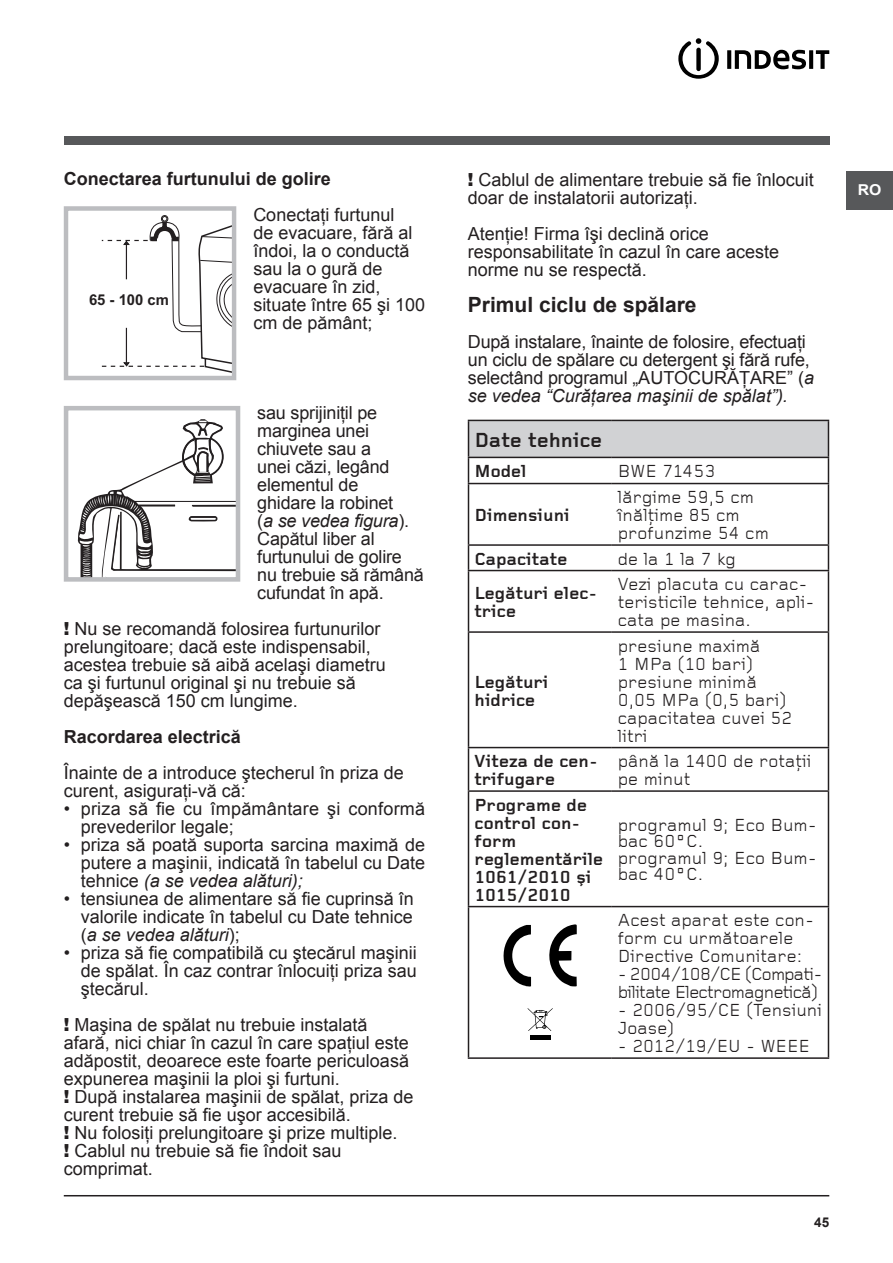
<style>
.page{position:relative;width:893px;height:1263px;background:#fff}
.page>*{position:absolute;margin:0;border:0;box-sizing:border-box;transform-origin:0 0}
.titoletto{font:700 21px "Arial";color:#231f20}
.t1{font:21px "Ariston Bold CE";color:#231f20}
.Corpo_testo{font:18px/18px "Arial";color:#231f20}
.t2{font:18px/18px "Ariston Regular CE";color:#231f20}
.t3{font:18px/18px "Ariston Bold CE";color:#231f20}
.Titolo_3{font:700 18px "Arial";color:#231f20}
.t4{font:18px/18px "Ariston Regular CE";letter-spacing:-.04em;color:#231f20}
.t5{font:700 15px "Arial";color:#231f20}
.t6{font:700 15px "Arial";color:#fff;scale:1.05 1}
.t7{font:700 13.5px "Arial";color:#231f20}
.s1{font-style:italic}
.s2{font-family:"Helvetica Neue";font-weight:900}
</style>
<div class="page">
<hr style="left:64px;top:1195px;width:765px;height:1px;background:#231f20">
<div style="left:846px;top:172px;width:47px;height:38px;background:#57585a"></div>
<div style="left:64px;top:136px;width:765px;height:9px;background:#57585a"></div>
<svg style="left:678px;top:38px;width:41px;height:41px"></svg>
<svg style="left:727px;top:50px;width:4px;height:19px"></svg>
<svg style="left:735px;top:50px;width:71px;height:19px"></svg>
<svg style="left:809px;top:50px;width:4px;height:19px"></svg>
<svg style="left:816px;top:50px;width:13px;height:19px"></svg>
<div style="left:161px;top:215px;width:7px;height:7px;border:1px solid #231f20;border-radius:50%"></div>
<svg style="left:101px;top:216px;width:130px;height:157px"></svg>
<div style="left:64px;top:206px;width:172px;height:174px;border:4px solid #bcbdc0"></div>
<div style="left:64px;top:406px;width:176px;height:176px;border:5px solid #bcbdc0"></div>
<svg style="left:76px;top:419px;width:162px;height:160px"></svg>
<div style="left:468px;top:420px;width:360px;height:37px;background:#d1d2d4"></div>
<hr style="left:468px;top:420px;width:144px;height:1px;background:#231f20">
<hr style="left:468px;top:421px;width:1px;height:36px;background:#231f20">
<hr style="left:612px;top:420px;width:217px;height:1px;background:#231f20">
<hr style="left:828px;top:421px;width:1px;height:36px;background:#231f20">
<hr style="left:612px;top:457px;width:217px;height:1px;background:#231f20">
<svg style="left:828px;top:458px;width:1px;height:25px"></svg>
<hr style="left:468px;top:457px;width:144px;height:1px;background:#231f20">
<svg style="left:468px;top:458px;width:1px;height:25px"></svg>
<hr style="left:468px;top:483px;width:144px;height:1px;background:#231f20">
<hr style="left:468px;top:484px;width:1px;height:60px;background:#231f20">
<hr style="left:612px;top:483px;width:217px;height:1px;background:#231f20">
<hr style="left:828px;top:484px;width:1px;height:60px;background:#231f20">
<hr style="left:468px;top:544px;width:144px;height:2px;background:#231f20">
<svg style="left:468px;top:546px;width:1px;height:24px"></svg>
<hr style="left:612px;top:544px;width:217px;height:2px;background:#231f20">
<svg style="left:828px;top:546px;width:1px;height:24px"></svg>
<hr style="left:468px;top:570px;width:144px;height:1px;background:#231f20">
<hr style="left:468px;top:571px;width:1px;height:60px;background:#231f20">
<hr style="left:612px;top:570px;width:217px;height:1px;background:#231f20">
<hr style="left:828px;top:571px;width:1px;height:60px;background:#231f20">
<hr style="left:468px;top:631px;width:144px;height:2px;background:#231f20">
<hr style="left:468px;top:633px;width:1px;height:114px;background:#231f20">
<hr style="left:612px;top:631px;width:217px;height:2px;background:#231f20">
<hr style="left:828px;top:633px;width:1px;height:114px;background:#231f20">
<hr style="left:468px;top:747px;width:144px;height:1px;background:#231f20">
<hr style="left:468px;top:748px;width:1px;height:42px;background:#231f20">
<hr style="left:612px;top:747px;width:217px;height:1px;background:#231f20">
<hr style="left:828px;top:748px;width:1px;height:42px;background:#231f20">
<hr style="left:468px;top:790px;width:144px;height:2px;background:#231f20">
<hr style="left:468px;top:792px;width:1px;height:114px;background:#231f20">
<hr style="left:612px;top:790px;width:217px;height:2px;background:#231f20">
<hr style="left:828px;top:792px;width:1px;height:114px;background:#231f20">
<hr style="left:468px;top:906px;width:144px;height:1px;background:#231f20">
<hr style="left:468px;top:907px;width:1px;height:150px;background:#231f20">
<hr style="left:612px;top:906px;width:217px;height:1px;background:#231f20">
<hr style="left:828px;top:907px;width:1px;height:150px;background:#231f20">
<hr style="left:468px;top:1057px;width:144px;height:2px;background:#231f20">
<hr style="left:612px;top:1057px;width:217px;height:2px;background:#231f20">
<svg style="left:549px;top:924px;width:28px;height:62px"></svg>
<svg style="left:504px;top:925px;width:27px;height:61px"></svg>
<hr style="left:530px;top:1036px;width:20px;height:4px;background:#000">
<svg style="left:528px;top:1008px;width:25px;height:23px"></svg>
<p class="Titolo_3" style="left:64px;top:167px;width:269px">Conectarea furtunului de golire</p>
<p class="Corpo_testo" style="left:253px;top:206px;width:173px">Conectaţi furtunul<br>de evacuare, fără al îndoi, la o conductă sau la o gură de evacuare în zid, situate între 65 şi 100 cm de pământ;</p>
<p class="t5" style="left:89px;top:290px;width:81px">65 - 100 cm</p>
<p class="Corpo_testo" style="left:257px;top:404px;width:168px">sau sprijiniţil pe marginea unei chiuvete sau a<br>unei căzi, legând elementul de<br>ghidare la robinet<br>(<span class="s1">a se vedea figura</span>).<br>Capătul liber al furtunului de golire nu trebuie să rămână cufundat în apă.</p>
<p class="Corpo_testo" style="left:64px;top:620px;width:324px"><span class="s2">!</span> Nu se recomandă folosirea furtunurilor prelungitoare; dacă este indispensabil, acestea trebuie să aibă acelaşi diametru ca şi furtunul original şi nu trebuie să depăşească 150 cm lungime.</p>
<p class="Titolo_3" style="left:64px;top:725px;width:179px">Racordarea electrică</p>
<p class="Corpo_testo" style="left:64px;top:764px;width:342px">Înainte de a introduce ştecherul în priza de curent, asiguraţi-vă că:</p>
<p class="Corpo_testo" style="left:81px;top:800px;width:346px;text-indent:-17px">• priza să fie cu împământare şi conformă prevederilor legale;</p>
<p class="Corpo_testo" style="left:81px;top:836px;width:346px;text-align:justify;text-indent:-17px">• priza să poată suporta sarcina maximă de putere a maşinii, indicată în tabelul cu Date tehnice <span class="s1">(a se vedea alături);</span></p>
<p class="Corpo_testo" style="left:81px;top:890px;width:335px;text-align:justify;text-indent:-17px">• tensiunea de alimentare să fie cuprinsă în valorile indicate în tabelul cu Date tehnice (<span class="s1">a se vedea alături</span>);</p>
<p class="Corpo_testo" style="left:81px;top:944px;width:338px;text-align:justify;text-indent:-17px">• priza să fie compatibilă cu ştecărul maşinii de spălat. În caz contrar înlocuiţi priza sau ştecărul.</p>
<p class="Corpo_testo" style="left:64px;top:1016px;width:347px"><span class="s2">!</span> Maşina de spălat nu trebuie instalată afară, nici chiar în cazul în care spaţiul este adăpostit, deoarece este foarte periculoasă expunerea maşinii la ploi şi furtuni.</p>
<p class="Corpo_testo" style="left:64px;top:1088px;width:351px"><span class="s2">!</span> După instalarea maşinii de spălat, priza de curent trebuie să fie uşor accesibilă.</p>
<p class="Corpo_testo" style="left:64px;top:1124px;width:335px"><span class="s2">!</span> Nu folosiţi prelungitoare şi prize multiple.</p>
<p class="Corpo_testo" style="left:64px;top:1142px;width:279px"><span class="s2">!</span> Cablul nu trebuie să fie îndoit sau comprimat.</p>
<p class="Corpo_testo" style="left:468px;top:171px;width:347px"><span class="s2">!</span> Cablul de alimentare trebuie să fie înlocuit doar de instalatorii autorizaţi.</p>
<p class="Corpo_testo" style="left:468px;top:225px;width:313px">Atenţie! Firma îşi declină orice responsabilitate în cazul în care aceste norme nu se respectă.</p>
<p class="titoletto" style="left:468px;top:291px;width:230px">Primul ciclu de spălare</p>
<p class="Corpo_testo" style="left:468px;top:333px;width:348px">După instalare, înainte de folosire, efectuaţi un ciclu de spălare cu detergent şi fără rufe, selectând programul „AUTOCURĂŢARE” (<span class="s1">a se vedea “Curăţarea maşinii de spălat”).</span></p>
<p class="t1" style="left:474px;top:427px;width:129px">Date tehnice</p>
<p class="t3" style="left:474px;top:463px;width:54px">Model</p>
<p class="t2" style="left:618px;top:463px;width:99px">BWE 71453</p>
<p class="t3" style="left:474px;top:507px;width:97px">Dimensiuni</p>
<p class="t2" style="left:618px;top:488px;width:138px">lãrgime 59,5 cm</p>
<p class="t2" style="left:618px;top:506px;width:124px">înãlþime 85 cm</p>
<p class="t2" style="left:618px;top:524px;width:153px">profunzime 54 cm</p>
<p class="t3" style="left:474px;top:550px;width:94px">Capacitate</p>
<p class="t2" style="left:618px;top:550px;width:120px">de la 1 la 7 kg</p>
<p class="t3" style="left:474px;top:585px;width:124px">Legãturi elec&shy;trice</p>
<p class="t2" style="left:618px;top:575px;width:198px">Vezi placuta cu carac&shy;teristicile tehnice, apli&shy;cata pe masina.</p>
<p class="t3" style="left:474px;top:673px;width:75px">Legãturi hidrice</p>
<p class="t2" style="left:618px;top:637px;width:144px">presiune maximã<br>1 MPa (10 bari)</p>
<p class="t2" style="left:618px;top:673px;width:170px">presiune minimã<br>0,05 MPa (0,5 bari)</p>
<p class="t2" style="left:618px;top:709px;width:176px">capacitatea cuvei 52 litri</p>
<p class="t3" style="left:474px;top:753px;width:125px">Viteza de cen&shy;trifugare</p>
<p class="t2" style="left:618px;top:752px;width:195px">pânã la 1400 de rotaþii pe minut</p>
<p class="t3" style="left:474px;top:796px;width:130px">Programe de control con&shy;form reglementările<br>1061/2010 şi<br>1015/2010</p>
<p class="t2" style="left:618px;top:817px;width:201px;line-height:16.5px">programul 9; Eco Bum&shy;bac 60°C.</p>
<p class="t2" style="left:618px;top:850px;width:201px;line-height:16.5px">programul 9; Eco Bum&shy;bac 40°C.</p>
<p class="t2" style="left:618px;top:911px;width:198px">Acest aparat este con&shy;form cu urmãtoarele<br>Directive Comunitare:</p>
<p class="t4" style="left:618px;top:965px;width:206px">- 2004/108/CE (Compati&shy;bilitate Electromagneticã)</p>
<p class="t2" style="left:618px;top:1001px;width:206px">- 2006/95/CE (Tensiuni<br>Joase)</p>
<p class="t2" style="left:618px;top:1037px;width:194px">- 2012/19/EU - WEEE</p>
<p class="t6" style="left:858px;top:180px;width:24px">RO</p>
<p class="t7" style="left:814px;top:1214px;width:17px">45</p>
</div>
